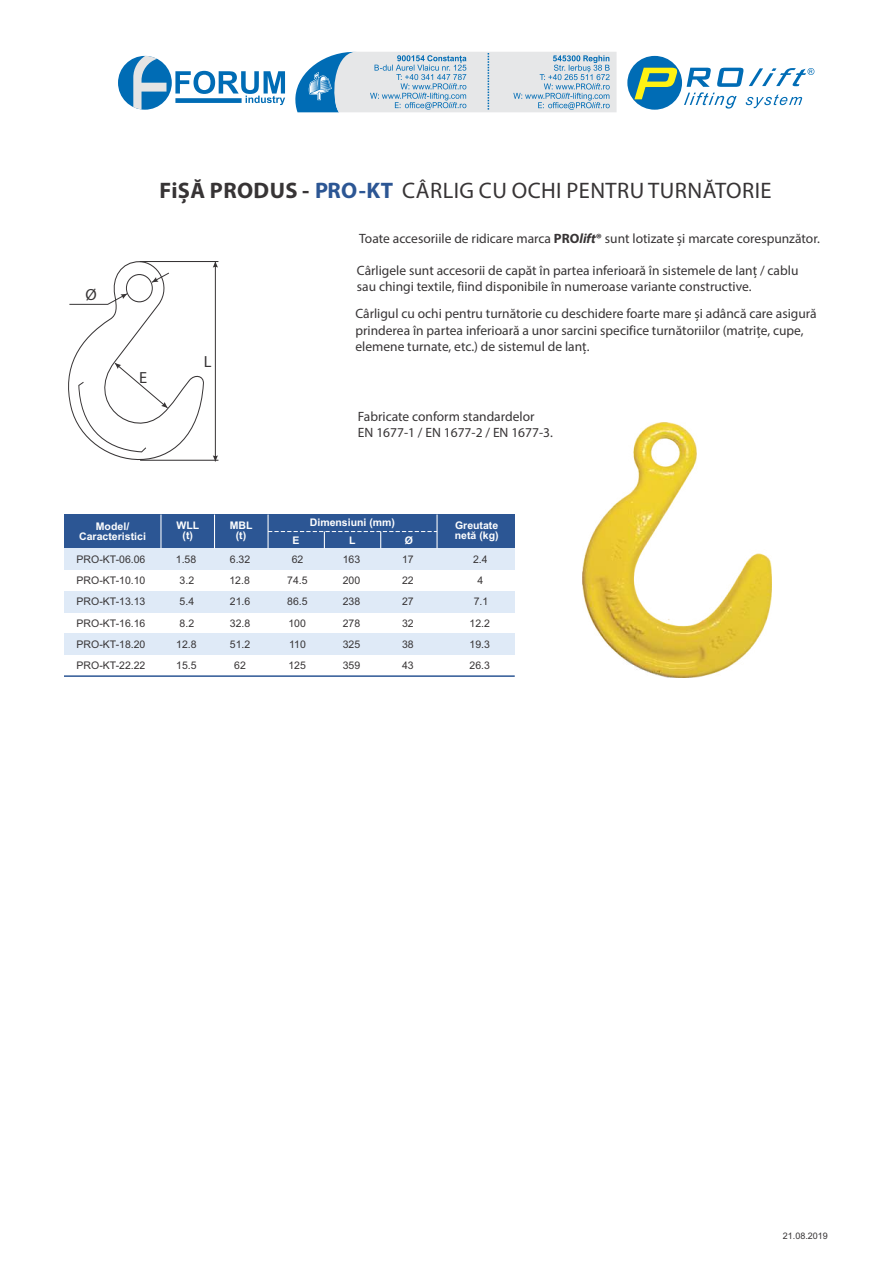
<style>
.page{position:relative;width:893px;height:1263px;background:#fff}
.page>*{position:absolute;margin:0;border:0;box-sizing:border-box;transform-origin:0 0}
.t1{font:22.5px "Myriad Pro";letter-spacing:.02em;color:#373435}
.t2{font:16.2px "Myriad Pro";color:#373435}
.t3{font:13.5px/16.2px "Myriad Pro";color:#373435}
.t4{font:10.5px/21.3px "Arial";color:#373435;text-align:center}
.t5{font:700 10.5px/9.9px "Arial";color:#fefefe;text-align:center}
.t6{font:9px "Arial";color:#373435}
.s1{font-weight:700}
.s2{font-weight:700;color:#2c5694}
.s3{font-weight:700;font-style:italic}
</style>
<div class="page">
<div style="left:64px;top:514px;width:451px;height:34px;background:#2c5694"></div>
<div style="left:64px;top:548px;width:451px;height:22px;background:#dfeaf7"></div>
<div style="left:64px;top:591px;width:451px;height:21px;background:#dfeaf7"></div>
<div style="left:64px;top:634px;width:451px;height:21px;background:#dfeaf7"></div>
<hr style="left:64px;top:675px;width:451px;height:2px;background:#2c5694">
<hr style="left:160px;top:514px;width:1px;height:34px;background:#fefefe">
<hr style="left:214px;top:514px;width:1px;height:34px;background:#fefefe">
<hr style="left:268px;top:514px;width:1px;height:34px;background:#fefefe">
<svg style="left:268px;top:530px;width:168px;height:19px"></svg>
<hr style="left:436px;top:514px;width:2px;height:34px;background:#fefefe">
<hr style="left:140px;top:460px;width:78px;height:1px;background:#373435">
<hr style="left:140px;top:261px;width:78px;height:1px;background:#373435">
<hr style="left:215px;top:261px;width:1px;height:200px;background:#373435">
<svg style="left:213px;top:262px;width:5px;height:6px"></svg>
<svg style="left:213px;top:455px;width:5px;height:6px"></svg>
<svg style="left:68px;top:261px;width:137px;height:200px"></svg>
<img style="left:582px;top:423px;width:190px;height:255px">
<div style="left:627px;top:56px;width:55px;height:54px;background:#006cb5;border-radius:50%"></div>
<svg style="left:634px;top:68px;width:43px;height:31px"></svg>
<svg style="left:684px;top:68px;width:130px;height:41px"></svg>
<div style="left:118px;top:56px;width:54px;height:54px;background:#006cb5;border-radius:50%"></div>
<svg style="left:133px;top:56px;width:33px;height:53px"></svg>
<svg style="left:175px;top:71px;width:110px;height:34px"></svg>
<svg style="left:295px;top:51px;width:322px;height:61px;background:#bfd3e0"></svg>
<p class="t2" style="left:86px;top:288px;width:13px">Ø</p>
<p class="t2" style="left:139px;top:371px;width:10px">E</p>
<h1 class="t1" style="left:160px;top:181px;width:614px"><span class="s1">FiȘĂ PRODUS -</span> <span class="s2">PRO-KT</span> CÂRLIG CU OCHI PENTRU TURNĂTORIE</h1>
<p class="t2" style="left:204px;top:354px;width:9px">L</p>
<p class="t3" style="left:359px;top:232px;width:462px">Toate accesoriile de ridicare marca <span class="s1">PRO</span><span class="s3">lift</span><span class="s1">®</span> sunt lotizate și marcate corespunzător.</p>
<p class="t3" style="left:357px;top:264px;width:443px">Cârligele sunt accesorii de capăt în partea inferioară în sistemele de lanț / cablu sau chingi textile, fiind disponibile în numeroase variante constructive.</p>
<p class="t3" style="left:355px;top:307px;width:463px">Cârligul cu ochi pentru turnătorie cu deschidere foarte mare și adâncă care asigură prinderea în partea inferioară a unor sarcini specifice turnătoriilor (matrițe, cupe, elemene turnate, etc.) de sistemul de lanț.</p>
<p class="t3" style="left:358px;top:410px;width:196px">Fabricate conform standardelor<br>EN 1677-1 / EN 1677-2 / EN 1677-3.</p>
<p class="t5" style="left:310px;top:518px;width:87px">Dimensiuni (mm)</p>
<p class="t5" style="left:79px;top:522px;width:68px">Model/<br>Caracteristici</p>
<p class="t5" style="left:177px;top:521px;width:24px">WLL (t)</p>
<p class="t5" style="left:230px;top:521px;width:24px">MBL (t)</p>
<p class="t5" style="left:455px;top:522px;width:45px;text-align:left">Greutate netă (kg)</p>
<p class="t5" style="left:293px;top:536px;width:9px">E</p>
<p class="t5" style="left:349px;top:536px;width:8px">L</p>
<p class="t5" style="left:405px;top:536px;width:10px">Ø</p>
<p class="t4" style="left:77px;top:550px;width:70px;text-align:justify">PRO-KT-06.06<br>PRO-KT-10.10<br>PRO-KT-13.13<br>PRO-KT-16.16<br>PRO-KT-18.20<br>PRO-KT-22.22</p>
<p class="t4" style="left:176px;top:549px;width:22px">1.58<br>3.2<br>5.4<br>8.2<br>12.8<br>15.5</p>
<p class="t4" style="left:229px;top:549px;width:22px">6.32<br>12.8<br>21.6<br>32.8<br>51.2<br>62</p>
<p class="t4" style="left:287px;top:549px;width:22px">62<br>74.5<br>86.5<br>100<br>110<br>125</p>
<p class="t4" style="left:343px;top:549px;width:19px;text-align:justify">163<br>200<br>238<br>278<br>325<br>359</p>
<p class="t4" style="left:402px;top:549px;width:13px;text-align:justify">17<br>22<br>27<br>32<br>38<br>43</p>
<p class="t4" style="left:470px;top:550px;width:22px">2.4<br>4<br>7.1<br>12.2<br>19.3<br>26.3</p>
<p class="t6" style="left:783px;top:1233px;width:47px">21.08.2019</p>
</div>
